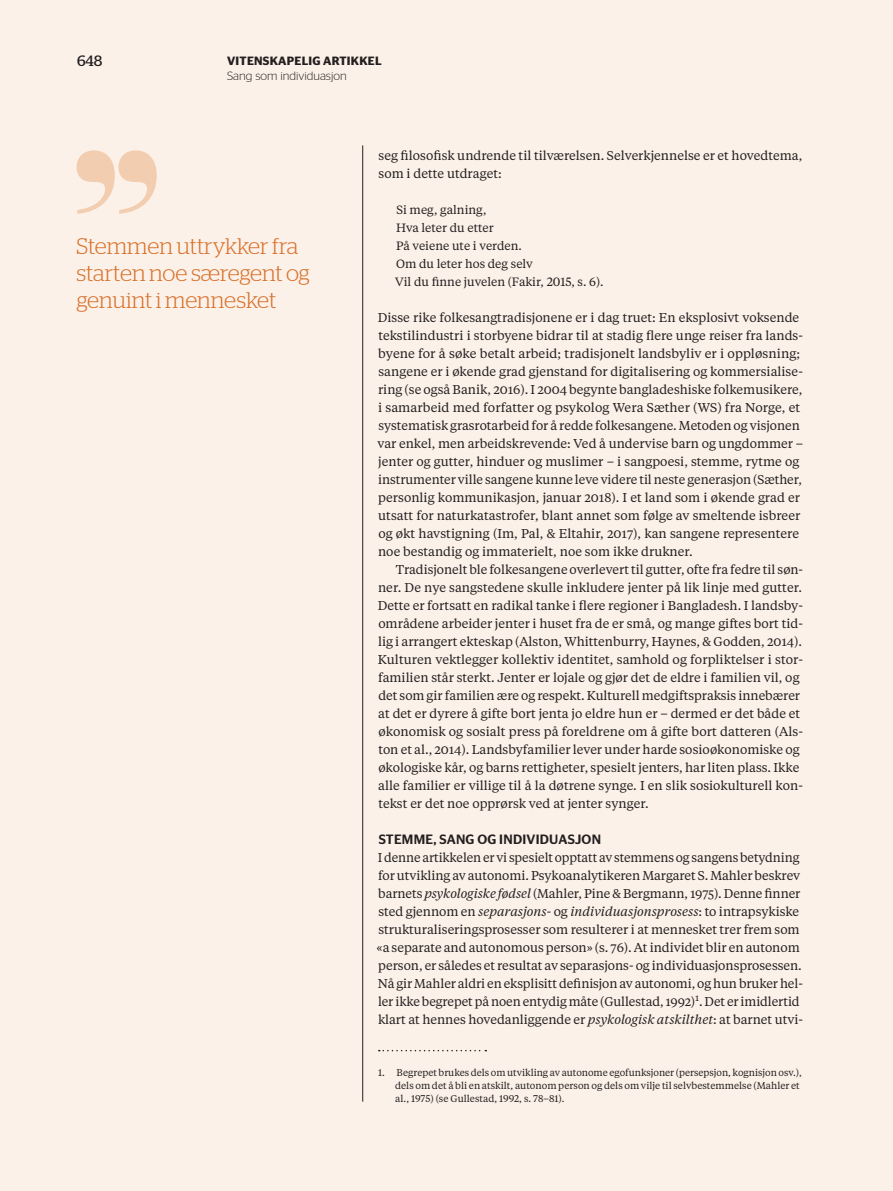
<style>
.page{position:relative;width:893px;height:1191px;background:#fff}
.page>*{position:absolute;margin:0;border:0;box-sizing:border-box;transform-origin:0 0}
.t1{font:300 22.5px/27px "Stag";color:#d7702a}
.t2{font:15px "Stag";color:#231f20}
.t3{font:500 13.5px "Stag Sans";letter-spacing:.02em;color:#231f20}
.t4{font:12.75px/18px "Tiempos Text";color:#231f20}
.t5{font:12px/18px "Tiempos Text";color:#231f20}
.t6{font:600 12px "Stag Sans";color:#231f20}
.t7{font:300 12px "Stag Sans";color:#231f20}
.t8{font:9.75px/12.8px "Tiempos Text";color:#231f20}
.s1{font-style:italic}
</style>
<div class="page">
<div style="left:0;top:0;width:892px;height:1191px;background:#fcf1e8"></div>
<svg style="left:379px;top:1050px;width:107px;height:1px"></svg>
<svg style="left:77px;top:150px;width:80px;height:64px"></svg>
<hr style="left:362px;top:145px;width:1px;height:956px;background:#231f20">
<p class="t2" style="left:77px;top:52px;width:27px">648</p>
<p class="t6" style="left:227px;top:54px;width:17px">VITENSKAPELIG</p>
<p class="t6" style="left:323px;top:54px;width:9px">ARTIKKEL</p>
<p class="t7" style="left:227px;top:70px;width:121px">Sang som individuasjon</p>
<h1 class="t1" style="left:77px;top:233px;width:235px">Stemmen uttrykker fra starten noe særegent og genuint i mennesket</h1>
<p class="t4" style="left:378px;top:146px;width:425px">seg filosofisk undrende til tilværelsen. Selverkjennelse er et hovedtema, som i dette utdraget:</p>
<p class="t5" style="left:395px;top:200px;width:210px">Si meg, galning,<br>Hva leter du etter<br>På veiene ute i verden.<br>Om du leter hos deg selv<br>Vil du finne juvelen (Fakir, 2015, s. 6).</p>
<p class="t4" style="left:378px;top:308px;width:427px">Disse rike folkesangtradisjonene er i dag truet: En eksplosivt voksende tekstilindustri i storbyene bidrar til at stadig flere unge reiser fra lands&shy;byene for å søke betalt arbeid; tradisjonelt landsbyliv er i oppløsning; sangene er i økende grad gjenstand for digitalisering og kommersialise&shy;ring (se også Banik, 2016). I 2004 begynte bangladeshiske folkemusikere, i samarbeid med forfatter og psykolog Wera Sæther (WS) fra Norge, et systematisk grasrotarbeid for å redde folkesangene. Metoden og visjonen var enkel, men arbeidskrevende: Ved å undervise barn og ungdommer – jenter og gutter, hinduer og muslimer – i sangpoesi, stemme, rytme og instrumenter ville sangene kunne leve videre til neste generasjon (Sæther, personlig kommunikasjon, januar 2018). I et land som i økende grad er utsatt for naturkatastrofer, blant annet som følge av smeltende isbreer og økt havstigning (Im, Pal, &amp; Eltahir, 2017), kan sangene representere noe bestandig og immaterielt, noe som ikke drukner.</p>
<p class="t4" style="left:378px;top:560px;width:427px;text-indent:18px">Tradisjonelt ble folkesangene overlevert til gutter, ofte fra fedre til søn&shy;ner. De nye sangstedene skulle inkludere jenter på lik linje med gutter.<br>Dette er fortsatt en radikal tanke i flere regioner i Bangladesh. I landsby&shy;områdene arbeider jenter i huset fra de er små, og mange giftes bort tid&shy;lig i arrangert ekteskap (Alston, Whittenburry, Haynes, &amp; Godden, 2014).<br>Kulturen vektlegger kollektiv identitet, samhold og forpliktelser i stor&shy;familien står sterkt. Jenter er lojale og gjør det de eldre i familien vil, og det som gir familien ære og respekt. Kulturell medgiftspraksis innebærer at det er dyrere å gifte bort jenta jo eldre hun er – dermed er det både et økonomisk og sosialt press på foreldrene om å gifte bort datteren (Als&shy;ton et al., 2014). Landsbyfamilier lever under harde sosioøkonomiske og økologiske kår, og barns rettigheter, spesielt jenters, har liten plass. Ikke alle familier er villige til å la døtrene synge. I en slik sosiokulturell kon&shy;tekst er det noe opprørsk ved at jenter synger.</p>
<p class="t3" style="left:379px;top:831px;width:224px">STEMME, SANG OG INDIVIDUASJON</p>
<p class="t4" style="left:376px;top:848px;width:428px">I denne artikkelen er vi spesielt opptatt av stemmens og sangens betydning for utvikling av autonomi. Psykoanalytikeren Margaret S. Mahler beskrev barnets <span class="s1">psykologiske fødsel</span> (Mahler, Pine &amp; Bergmann, 1975). Denne finner sted gjennom en <span class="s1">separasjons-</span> og <span class="s1">individuasjonsprosess</span>: to intrapsykiske strukturaliseringsprosesser som resulterer i at mennesket trer frem som «a separate and autonomous person» (s. 76). At individet blir en autonom person, er således et resultat av separasjons- og individuasjonsprosessen.<br>Nå gir Mahler aldri en eksplisitt definisjon av autonomi, og hun bruker hel&shy;ler ikke begrepet på noen entydig måte (Gullestad, 1992)<sup>1</sup>. Det er imidlertid klart at hennes hovedanliggende er <span class="s1">psykologisk atskilthet</span>: at barnet utvi-</p>
<p class="t8" style="left:395px;top:1066px;width:408px;text-indent:-17px">1. Begrepet brukes dels om utvikling av autonome egofunksjoner (persepsjon, kognisjon osv.), dels om det å bli en atskilt, autonom person og dels om vilje til selvbestemmelse (Mahler et al., 1975) (se Gullestad, 1992, s. 78–81).</p>
</div>
